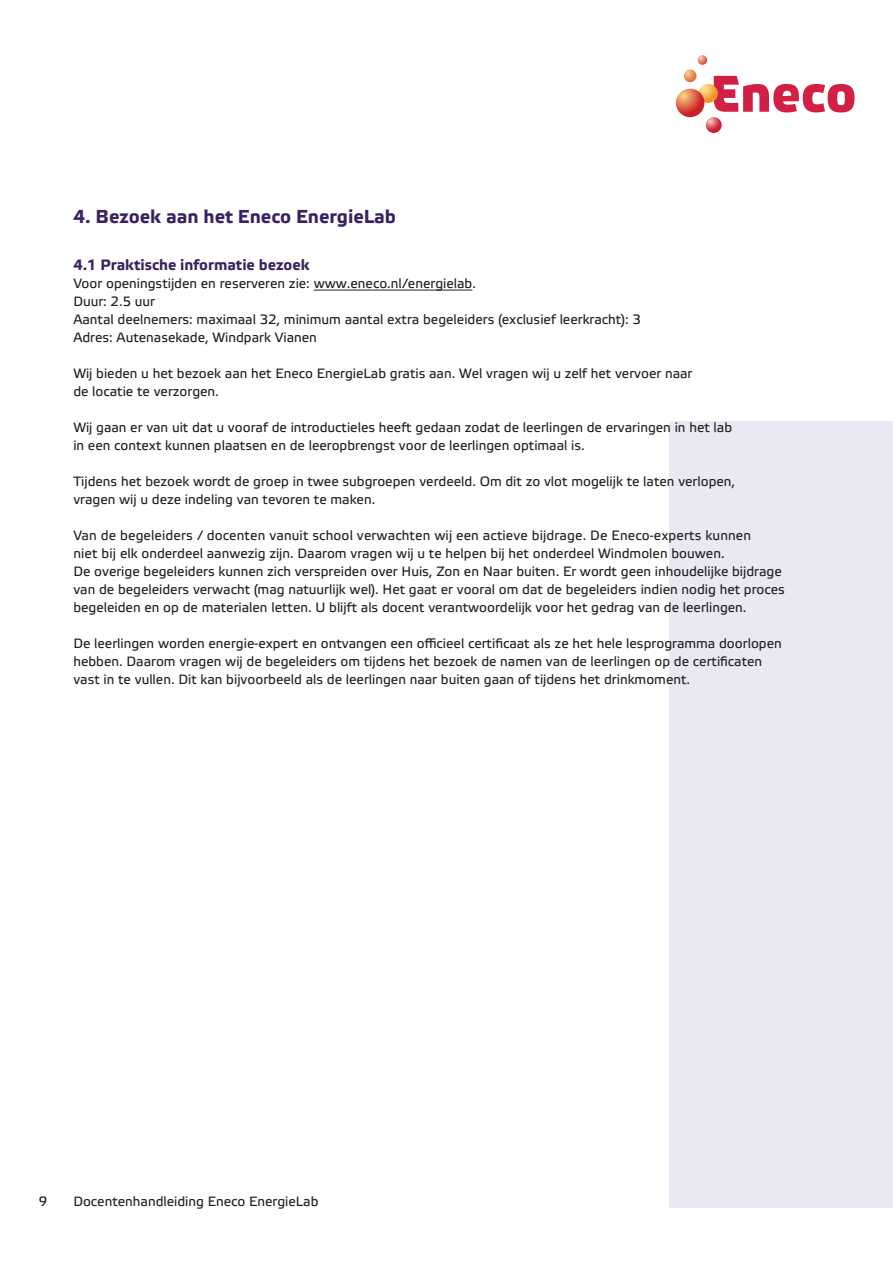
<style>
.page{position:relative;width:893px;height:1263px;background:#fff}
.page>*{position:absolute;margin:0;border:0;box-sizing:border-box;transform-origin:0 0}
.Tussenkop_-_groot{font:700 18.75px "Etelka Text Pro";color:#3a2260}
.Tussenkop_-_klein{font:700 15px "Etelka Text Pro";color:#3a2260}
.platte_tekst{font:13.5px/18px "Etelka Text Pro";color:#231f20}
</style>
<div class="page">
<svg style="left:714px;top:76px;width:140px;height:36px"></svg>
<svg style="left:699px;top:84px;width:19px;height:19px"></svg>
<svg style="left:676px;top:89px;width:28px;height:28px"></svg>
<svg style="left:706px;top:117px;width:16px;height:16px"></svg>
<svg style="left:684px;top:55px;width:23px;height:27px"></svg>
<div style="left:670px;top:421px;width:223px;height:787px;background:#e9e8f3"></div>
<hr style="left:314px;top:290px;width:158px;height:1px;background:#231f20">
<p class="Tussenkop_-_groot" style="left:73px;top:206px;width:324px">4. Bezoek aan het Eneco EnergieLab</p>
<p class="Tussenkop_-_klein" style="left:73px;top:257px;width:238px">4.1 Praktische informatie bezoek</p>
<p class="platte_tekst" style="left:73px;top:275px;width:404px">Voor openingstijden en reserveren zie: www.eneco.nl/energielab.</p>
<p class="platte_tekst" style="left:73px;top:293px;width:83px">Duur: 2.5 uur</p>
<p class="platte_tekst" style="left:73px;top:311px;width:569px">Aantal deelnemers: maximaal 32, minimum aantal extra begeleiders (exclusief leerkracht): 3</p>
<p class="platte_tekst" style="left:73px;top:329px;width:245px">Adres: Autenasekade, Windpark Vianen</p>
<p class="platte_tekst" style="left:73px;top:365px;width:621px">Wij bieden u het bezoek aan het Eneco EnergieLab gratis aan. Wel vragen wij u zelf het vervoer naar de locatie te verzorgen.</p>
<p class="platte_tekst" style="left:73px;top:419px;width:660px">Wij gaan er van uit dat u vooraf de introductieles heeft gedaan zodat de leerlingen de ervaringen in het lab in een context kunnen plaatsen en de leeropbrengst voor de leerlingen optimaal is.</p>
<p class="platte_tekst" style="left:73px;top:473px;width:663px">Tijdens het bezoek wordt de groep in twee subgroepen verdeeld. Om dit zo vlot mogelijk te laten verlopen, vragen wij u deze indeling van tevoren te maken.</p>
<p class="platte_tekst" style="left:73px;top:527px;width:713px">Van de begeleiders / docenten vanuit school verwachten wij een actieve bijdrage. De Eneco-experts kunnen<br>niet bij elk onderdeel aanwezig zijn. Daarom vragen wij u te helpen bij het onderdeel Windmolen bouwen.<br>De overige begeleiders kunnen zich verspreiden over Huis, Zon en Naar buiten. Er wordt geen inhoudelijke bijdrage van de begeleiders verwacht (mag natuurlijk wel). Het gaat er vooral om dat de begeleiders indien nodig het proces begeleiden en op de materialen letten. U blijft als docent verantwoordelijk voor het gedrag van de leerlingen.</p>
<p class="platte_tekst" style="left:73px;top:635px;width:710px">De leerlingen worden energie-expert en ontvangen een officieel certificaat als ze het hele lesprogramma doorlopen hebben. Daarom vragen wij de begeleiders om tijdens het bezoek de namen van de leerlingen op de certificaten vast in te vullen. Dit kan bijvoorbeeld als de leerlingen naar buiten gaan of tijdens het drinkmoment.</p>
<p class="platte_tekst" style="left:39px;top:1193px;width:10px">9</p>
<p class="platte_tekst" style="left:73px;top:1193px;width:247px">Docentenhandleiding Eneco EnergieLab</p>
</div>
